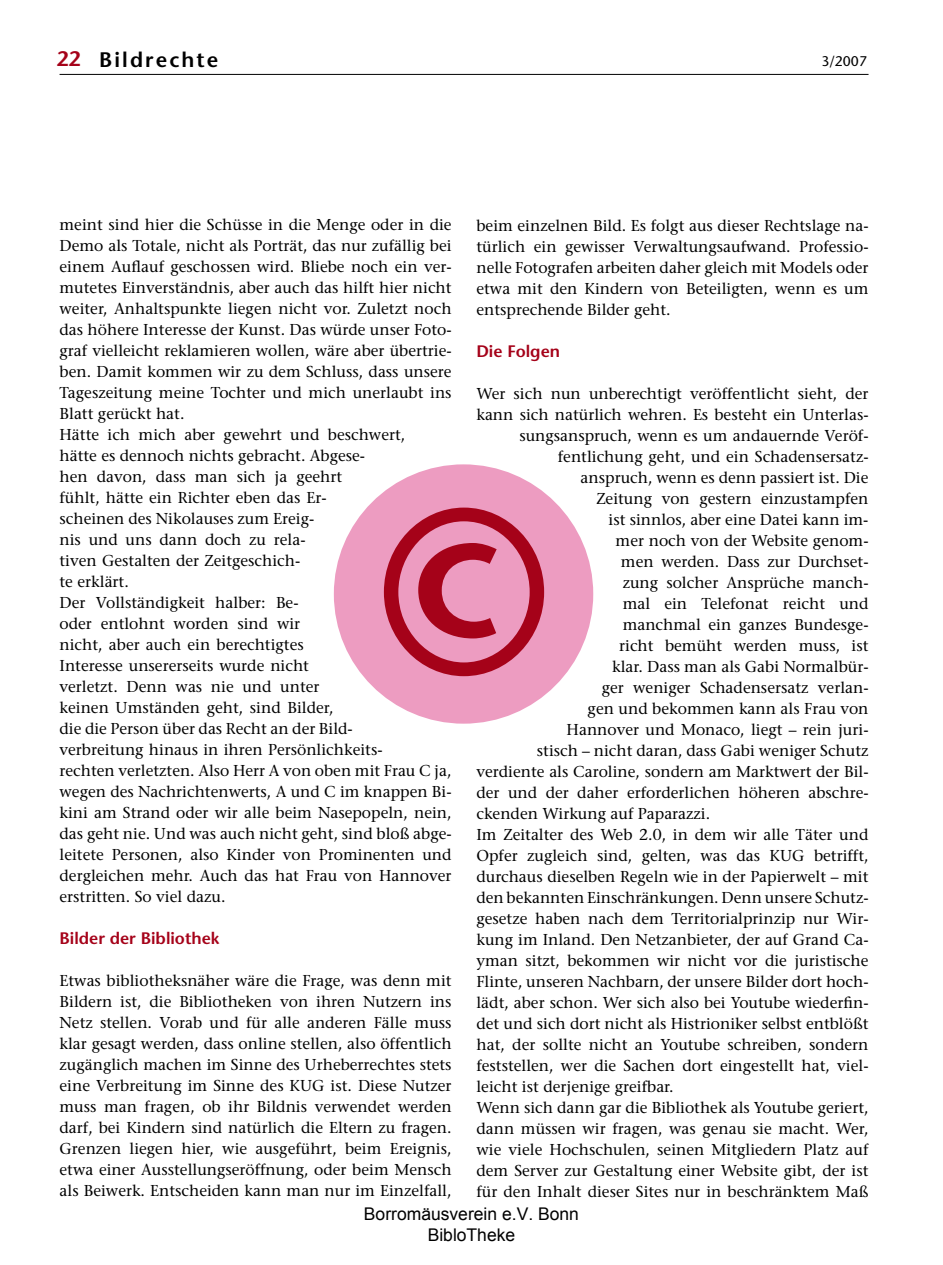
<style>
.page{position:relative;width:943px;height:1265px;background:#fff}
.page>*{position:absolute;margin:0;border:0;box-sizing:border-box;transform-origin:0 0}
.t1{font:600 21px "Stone Sans";letter-spacing:.1em;color:#000}
.t2{font:600 21px "Stone Sans";color:#a50219}
.t3{font:17.5px/21px "Arial";color:#000;text-align:center}
.t4{font:600 16.62px "Stone Sans";color:#a50219}
.t5{font:15.75px/21px "Stone Serif";color:#000;text-align:justify}
.t6{font:14px "Stone Sans";color:#000}
</style>
<div class="page">
<hr style="left:60px;top:74px;width:808px;height:1px;background:#000">
<div style="left:334px;top:464px;width:259px;height:260px;background:#ed9cc1;border-radius:50%"></div>
<svg style="left:384px;top:508px;width:160px;height:168px"></svg>
<h1 class="t1" style="left:99px;top:46px;width:121px">Bildrechte</h1>
<h1 class="t2" style="left:57px;top:46px;width:26px">22</h1>
<p class="t6" style="left:821px;top:53px;width:47px">3/2007</p>
<p class="t5" style="left:60px;top:214px;width:393px;text-align:left">meint sind hier die Schüsse in die Menge oder in die Demo als Totale, nicht als Porträt, das nur zufällig bei einem Auflauf geschossen wird. Bliebe noch ein ver&shy;mutetes Einverständnis, aber auch das hilft hier nicht weiter, Anhaltspunkte liegen nicht vor. Zuletzt noch das höhere Interesse der Kunst. Das würde unser Foto&shy;graf vielleicht reklamieren wollen, wäre aber übertrie&shy;ben. Damit kommen wir zu dem Schluss, dass unsere Tageszeitung meine Tochter und mich unerlaubt ins Blatt gerückt hat.<br>Hätte ich mich aber gewehrt und beschwert,<br>hätte es dennoch nichts gebracht. Abgese-<br>hen davon, dass man sich ja geehrt<br>fühlt, hätte ein Richter eben das Er-<br>scheinen des Nikolauses zum Ereig-<br>nis und uns dann doch zu rela-<br>tiven Gestalten der Zeitgeschich-<br>te erklärt.<br>Der Vollständigkeit halber: Be-<br>oder entlohnt worden sind wir<br>nicht, aber auch ein berechtigtes<br>Interesse unsererseits wurde nicht<br>verletzt. Denn was nie und unter<br>keinen Umständen geht, sind Bilder,<br>die die Person über das Recht an der Bild-<br>verbreitung hinaus in ihren Persönlichkeits-<br>rechten verletzten. Also Herr A von oben mit Frau C ja, wegen des Nachrichtenwerts, A und C im knappen Bi&shy;kini am Strand oder wir alle beim Nasepopeln, nein, das geht nie. Und was auch nicht geht, sind bloß abge&shy;leitete Personen, also Kinder von Prominenten und dergleichen mehr. Auch das hat Frau von Hannover erstritten. So viel dazu.</p>
<p class="t4" style="left:60px;top:928px;width:161px">Bilder der Bibliothek</p>
<p class="t5" style="left:60px;top:970px;width:393px">Etwas bibliotheksnäher wäre die Frage, was denn mit Bildern ist, die Bibliotheken von ihren Nutzern ins Netz stellen. Vorab und für alle anderen Fälle muss klar gesagt werden, dass online stellen, also öffentlich zugänglich machen im Sinne des Urheberrechtes stets eine Verbreitung im Sinne des KUG ist. Diese Nutzer muss man fragen, ob ihr Bildnis verwendet werden darf, bei Kindern sind natürlich die Eltern zu fragen.<br>Grenzen liegen hier, wie ausgeführt, beim Ereignis, etwa einer Ausstellungseröffnung, oder beim Mensch als Beiwerk. Entscheiden kann man nur im Einzelfall,</p>
<p class="t5" style="left:476px;top:215px;width:393px">beim einzelnen Bild. Es folgt aus dieser Rechtslage na&shy;türlich ein gewisser Verwaltungsaufwand. Professio&shy;nelle Fotografen arbeiten daher gleich mit Models oder etwa mit den Kindern von Beteiligten, wenn es um entsprechende Bilder geht.</p>
<p class="t4" style="left:476px;top:341px;width:85px">Die Folgen</p>
<p class="t5" style="left:476px;top:383px;width:393px">Wer sich nun unberechtigt veröffentlicht sieht, der</p>
<p class="t5" style="left:476px;top:404px;width:393px">kann sich natürlich wehren. Es besteht ein Unterlas-</p>
<p class="t5" style="left:519px;top:425px;width:351px">sungsanspruch, wenn es um andauernde Veröf-</p>
<p class="t5" style="left:558px;top:446px;width:312px">fentlichung geht, und ein Schadensersatz-</p>
<p class="t5" style="left:580px;top:467px;width:289px">anspruch, wenn es denn passiert ist. Die</p>
<p class="t5" style="left:596px;top:488px;width:273px">Zeitung von gestern einzustampfen</p>
<p class="t5" style="left:608px;top:509px;width:261px">ist sinnlos, aber eine Datei kann im-</p>
<p class="t5" style="left:615px;top:530px;width:254px">mer noch von der Website genom-</p>
<p class="t5" style="left:621px;top:551px;width:249px">men werden. Dass zur Durchset-</p>
<p class="t5" style="left:622px;top:572px;width:247px">zung solcher Ansprüche manch-</p>
<p class="t5" style="left:622px;top:593px;width:247px">mal ein Telefonat reicht und</p>
<p class="t5" style="left:622px;top:614px;width:247px">manchmal ein ganzes Bundesge-</p>
<p class="t5" style="left:619px;top:635px;width:251px">richt bemüht werden muss, ist</p>
<p class="t5" style="left:612px;top:656px;width:258px">klar. Dass man als Gabi Normalbür-</p>
<p class="t5" style="left:601px;top:677px;width:268px">ger weniger Schadensersatz verlan-</p>
<p class="t5" style="left:587px;top:698px;width:282px">gen und bekommen kann als Frau von</p>
<p class="t5" style="left:566px;top:719px;width:303px">Hannover und Monaco, liegt – rein juri-</p>
<p class="t5" style="left:537px;top:740px;width:333px">stisch – nicht daran, dass Gabi weniger Schutz</p>
<p class="t5" style="left:476px;top:761px;width:393px">verdiente als Caroline, sondern am Marktwert der Bil-</p>
<p class="t5" style="left:476px;top:782px;width:393px">der und der daher erforderlichen höheren abschre-</p>
<p class="t5" style="left:476px;top:803px;width:235px">ckenden Wirkung auf Paparazzi.</p>
<p class="t5" style="left:476px;top:824px;width:393px">Im Zeitalter des Web 2.0, in dem wir alle Täter und</p>
<p class="t5" style="left:476px;top:845px;width:393px">Opfer zugleich sind, gelten, was das KUG betrifft,</p>
<p class="t5" style="left:476px;top:866px;width:393px">durchaus dieselben Regeln wie in der Papierwelt – mit</p>
<p class="t5" style="left:476px;top:887px;width:393px">den bekannten Einschränkungen. Denn unsere Schutz-</p>
<p class="t5" style="left:476px;top:908px;width:393px">gesetze haben nach dem Territorialprinzip nur Wir-</p>
<p class="t5" style="left:476px;top:929px;width:393px">kung im Inland. Den Netzanbieter, der auf Grand Ca-</p>
<p class="t5" style="left:476px;top:950px;width:393px">yman sitzt, bekommen wir nicht vor die juristische</p>
<p class="t5" style="left:476px;top:971px;width:393px">Flinte, unseren Nachbarn, der unsere Bilder dort hoch-</p>
<p class="t5" style="left:476px;top:992px;width:393px">lädt, aber schon. Wer sich also bei Youtube wiederfin-</p>
<p class="t5" style="left:476px;top:1013px;width:393px">det und sich dort nicht als Histrioniker selbst entblößt</p>
<p class="t5" style="left:476px;top:1034px;width:393px">hat, der sollte nicht an Youtube schreiben, sondern</p>
<p class="t5" style="left:476px;top:1055px;width:393px">feststellen, wer die Sachen dort eingestellt hat, viel-</p>
<p class="t5" style="left:476px;top:1076px;width:199px">leicht ist derjenige greifbar.</p>
<p class="t5" style="left:476px;top:1097px;width:393px">Wenn sich dann gar die Bibliothek als Youtube geriert,</p>
<p class="t5" style="left:476px;top:1118px;width:393px">dann müssen wir fragen, was genau sie macht. Wer,</p>
<p class="t5" style="left:476px;top:1139px;width:393px">wie viele Hochschulen, seinen Mitgliedern Platz auf</p>
<p class="t5" style="left:476px;top:1160px;width:393px">dem Server zur Gestaltung einer Website gibt, der ist</p>
<p class="t5" style="left:476px;top:1181px;width:393px">für den Inhalt dieser Sites nur in beschränktem Maß</p>
<p class="t3" style="left:364px;top:1203px;width:216px">Borromäusverein e.V. Bonn<br>BibloTheke</p>
</div>
